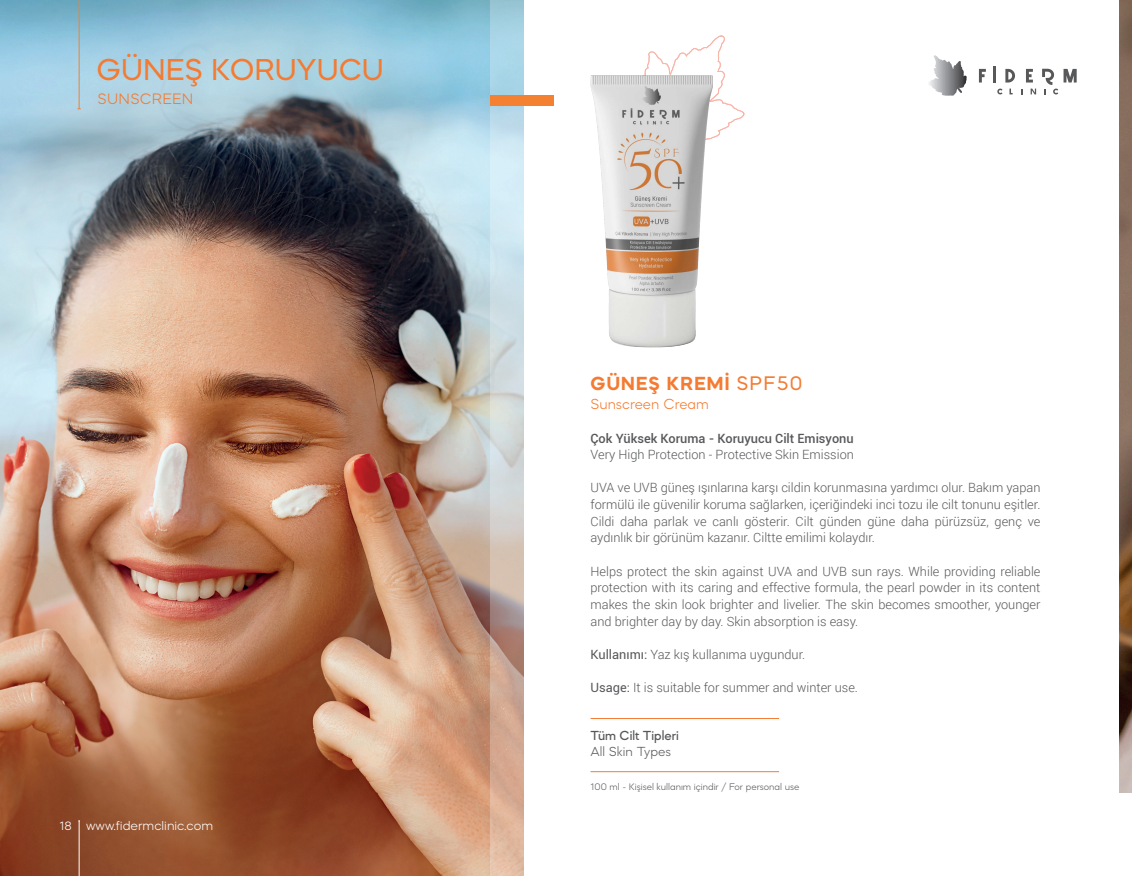
<style>
.page{position:relative;width:1132px;height:876px;background:#fff}
.page>*{position:absolute;margin:0;border:0;box-sizing:border-box;transform-origin:0 0}
.t1{font:30px "Mazzard H";color:#f47b31}
.t2{font:700 19.5px "Mazzard M";letter-spacing:.06em;color:#f47b31}
.t3{font:300 15px "Mazzard M";color:#f47b31}
.t4{font:300 15px "Mazzard H";letter-spacing:.02em;color:#f47b31}
.t5{font:500 13.5px "Mazzard M";color:#57585a}
.t6{font:300 13.5px "Mazzard M";color:#57585a}
.t7{font:300 12.75px/16.6px "Roboto";color:#57585a;text-align:justify}
.t8{font:500 12.75px "Roboto";color:#57585a}
.t9{font:300 12px "Mazzard H";color:#fff}
.t10{font:300 9.75px "Mazzard M";color:#57585a}
.s1{font-family:"Mazzard H";font-weight:400}
.s2{font-weight:400}
</style>
<div class="page">
<hr style="left:590px;top:718px;width:188px;height:1px;background:#f47b31">
<hr style="left:590px;top:771px;width:188px;height:1px;background:#f47b31">
<img style="left:0;top:0;width:490px;height:876px">
<svg style="left:490px;top:0;width:34px;height:876px;background:#c9c8c6"></svg>
<div style="left:490px;top:95px;width:64px;height:11px;background:#f48031"></div>
<img style="left:1119px;top:0;width:12px;height:792px">
<hr style="left:79px;top:0;width:1px;height:109px;background:#f48031">
<svg style="left:978px;top:69px;width:7px;height:14px"></svg>
<svg style="left:993px;top:66px;width:3px;height:16px"></svg>
<svg style="left:1005px;top:69px;width:9px;height:14px"></svg>
<svg style="left:1026px;top:69px;width:6px;height:14px"></svg>
<svg style="left:1063px;top:69px;width:13px;height:14px"></svg>
<svg style="left:997px;top:89px;width:5px;height:5px"></svg>
<svg style="left:1009px;top:89px;width:3px;height:5px"></svg>
<svg style="left:1042px;top:69px;width:15px;height:25px"></svg>
<svg style="left:1030px;top:89px;width:5px;height:5px"></svg>
<svg style="left:933px;top:55px;width:5px;height:24px"></svg>
<hr style="left:79px;top:821px;width:1px;height:55px;background:#fff">
<img style="left:590px;top:35px;width:155px;height:313px">
<h1 class="t1" style="left:96px;top:50px;width:289px">GÜNEŞ KORUYUCU</h1>
<p class="t4" style="left:97px;top:90px;width:97px">SUNSCREEN</p>
<p class="t9" style="left:59px;top:819px;width:155px">18 www.fidermclinic.com</p>
<h2 class="t2" style="left:590px;top:371px;width:213px">GÜNEŞ KREMİ <span class="s1">SPF50</span></h2>
<p class="t3" style="left:590px;top:395px;width:120px">Sunscreen Cream</p>
<p class="t8" style="left:590px;top:429px;width:264px">Çok Yüksek Koruma - Koruyucu Cilt Emisyonu</p>
<p class="t7" style="left:590px;top:446px;width:265px">Very High Protection - Protective Skin Emission</p>
<p class="t7" style="left:590px;top:479px;width:451px">UVA ve UVB güneş ışınlarına karşı cildin korunmasına yardımcı olur. Bakım yapan formülü ile güvenilir koruma sağlarken, içeriğindeki inci tozu ile cilt tonunu eşitler.<br>Cildi daha parlak ve canlı gösterir. Cilt günden güne daha pürüzsüz, genç ve aydınlık bir görünüm kazanır. Ciltte emilimi kolaydır.</p>
<p class="t7" style="left:590px;top:562px;width:451px">Helps protect the skin against UVA and UVB sun rays. While providing reliable protection with its caring and effective formula, the pearl powder in its content makes the skin look brighter and livelier. The skin becomes smoother, younger and brighter day by day. Skin absorption is easy.</p>
<p class="t7" style="left:590px;top:646px;width:216px"><span class="s2">Kullanımı:</span> Yaz kış kullanıma uygundur.</p>
<p class="t7" style="left:590px;top:679px;width:269px"><span class="s2">Usage:</span> It is suitable for summer and winter use.</p>
<p class="t5" style="left:590px;top:727px;width:90px">Tüm Cilt Tipleri</p>
<p class="t6" style="left:590px;top:744px;width:82px">All Skin Types</p>
<p class="t10" style="left:590px;top:781px;width:210px">100 ml - Kişisel kullanım içindir / For personal use</p>
</div>
